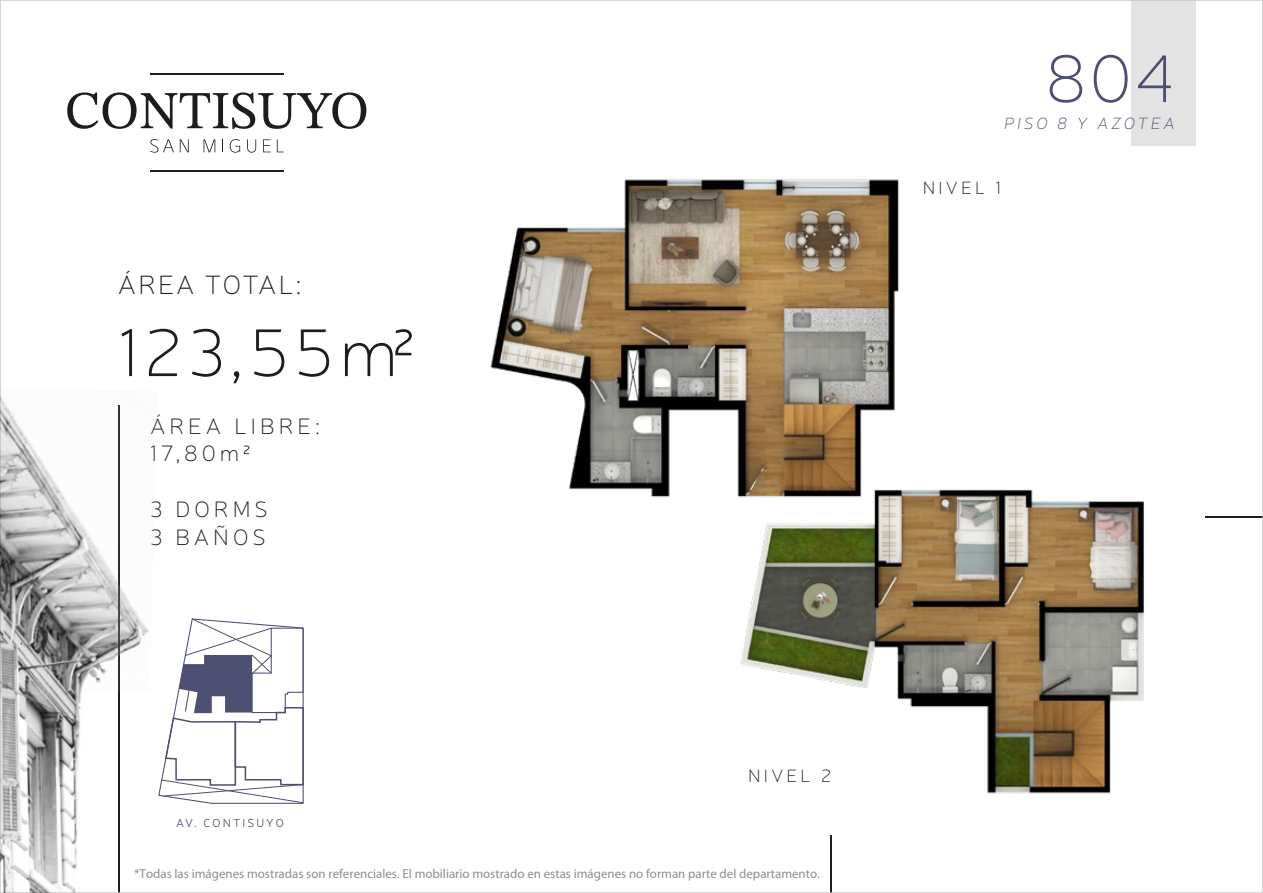
<style>
.page{position:relative;width:1263px;height:893px;background:#fff}
.page>*{position:absolute;margin:0;border:0;box-sizing:border-box;transform-origin:0 0}
.t1{font:100 68.25px "Neris";letter-spacing:.075em;color:#1d1d1b}
.t2{font:100 68.25px "Neris";color:#4d4f72}
.t3{font:100 26.85px "Neris";letter-spacing:.08em;color:#1d1d1b}
.t4{font:100 22.5px/27.2px "Neris";letter-spacing:.18em;color:#1d1d1b}
.t5{font:100 18px "Neris";letter-spacing:.18em;color:#1d1d1b}
.t6{font:italic 100 16.5px "Neris";letter-spacing:.18em;color:#4d4f72}
.t7{font:12.9px "Myriad Pro";color:#8e8e8e}
.t8{font:300 11.7px "Neris";letter-spacing:.18em;color:#4d5072}
</style>
<div class="page">
<svg style="left:67px;top:92px;width:299px;height:37px"></svg>
<svg style="left:150px;top:139px;width:24px;height:14px"></svg>
<svg style="left:180px;top:139px;width:9px;height:13px"></svg>
<svg style="left:204px;top:139px;width:11px;height:13px"></svg>
<svg style="left:222px;top:139px;width:1px;height:13px"></svg>
<svg style="left:230px;top:139px;width:10px;height:14px"></svg>
<svg style="left:247px;top:139px;width:9px;height:14px"></svg>
<svg style="left:263px;top:139px;width:8px;height:13px"></svg>
<svg style="left:277px;top:139px;width:6px;height:13px"></svg>
<hr style="left:150px;top:73px;width:133px;height:1px;background:#1d1d1b">
<hr style="left:150px;top:171px;width:133px;height:1px;background:#1d1d1b">
<div style="left:1131px;top:0;width:65px;height:146px;background:#e4e3e3"></div>
<hr style="left:1206px;top:517px;width:57px;height:1px;background:#1d1d1b">
<hr style="left:830px;top:836px;width:1px;height:57px;background:#1d1d1b">
<svg style="left:158px;top:618px;width:146px;height:186px"></svg>
<img style="left:0;top:387px;width:158px;height:506px">
<img style="left:740px;top:489px;width:404px;height:305px">
<img style="left:490px;top:179px;width:425px;height:327px">
<h2 class="t3" style="left:118px;top:269px;width:185px">ÁREA TOTAL:</h2>
<h1 class="t1" style="left:118px;top:311px;width:298px">123,55m2</h1>
<h3 class="t4" style="left:150px;top:412px;width:171px">ÁREA LIBRE:<br>17,80m2</h3>
<h3 class="t4" style="left:150px;top:496px;width:119px">3 DORMS<br>3 BAÑOS</h3>
<p class="t8" style="left:176px;top:815px;width:109px">AV. CONTISUYO</p>
<h3 class="t5" style="left:748px;top:765px;width:84px">NIVEL 2</h3>
<p class="t7" style="left:134px;top:866px;width:687px">*Todas las imágenes mostradas son referenciales. El mobiliario mostrado en estas imágenes no forman parte del departamento.</p>
<h1 class="t2" style="left:1045px;top:37px;width:131px">804</h1>
<p class="t6" style="left:1004px;top:113px;width:172px">PISO 8 Y AZOTEA</p>
<h3 class="t5" style="left:923px;top:177px;width:80px">NIVEL 1</h3>
</div>
